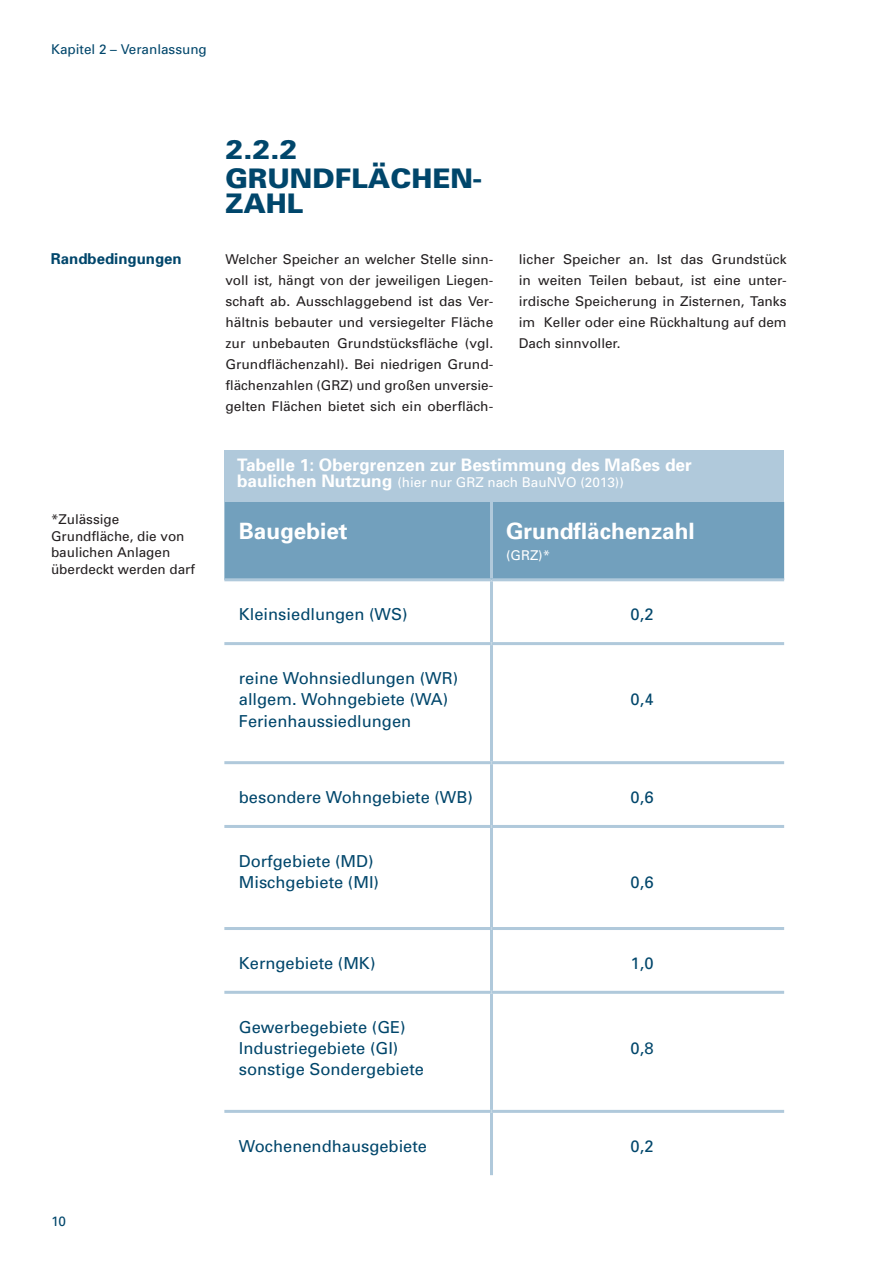
<style>
.page{position:relative;width:893px;height:1263px;background:#fff}
.page>*{position:absolute;margin:0;border:0;box-sizing:border-box;transform-origin:0 0}
.t1{font:900 27px/28.5px "Univers";color:#00466b}
.t2{font:700 22.5px "Univers";color:#fff}
.t3{font:700 17.25px "Univers";color:#fff}
.t4{font:16.5px "Univers";color:#00466b}
.t5{font:700 15px "Univers";color:#00466b}
.t6{font:13.5px/21px "Univers";color:#231f20;text-align:justify}
.t7{font:13.5px "Univers";color:#fff}
.t8{font:13.5px "Univers";color:#00466b}
.s1{font-weight:700;font-size:17.25px}
</style>
<div class="page">
<div style="left:224px;top:502px;width:560px;height:76px;background:#72a0bd"></div>
<hr style="left:490px;top:502px;width:3px;height:76px;background:#b0c9db">
<hr style="left:490px;top:581px;width:3px;height:61px;background:#b0c9db">
<hr style="left:490px;top:645px;width:3px;height:116px;background:#b0c9db">
<hr style="left:490px;top:764px;width:3px;height:61px;background:#b0c9db">
<hr style="left:490px;top:828px;width:3px;height:99px;background:#b0c9db">
<hr style="left:490px;top:930px;width:3px;height:61px;background:#b0c9db">
<hr style="left:490px;top:994px;width:3px;height:116px;background:#b0c9db">
<hr style="left:490px;top:1113px;width:3px;height:62px;background:#b0c9db">
<hr style="left:224px;top:578px;width:267px;height:3px;background:#b0c9db">
<hr style="left:491px;top:578px;width:293px;height:3px;background:#b0c9db">
<hr style="left:224px;top:642px;width:267px;height:3px;background:#b0c9db">
<hr style="left:491px;top:642px;width:293px;height:3px;background:#b0c9db">
<hr style="left:224px;top:761px;width:267px;height:3px;background:#b0c9db">
<hr style="left:491px;top:761px;width:293px;height:3px;background:#b0c9db">
<hr style="left:224px;top:825px;width:267px;height:3px;background:#b0c9db">
<hr style="left:491px;top:825px;width:293px;height:3px;background:#b0c9db">
<hr style="left:224px;top:927px;width:267px;height:3px;background:#b0c9db">
<hr style="left:491px;top:927px;width:293px;height:3px;background:#b0c9db">
<hr style="left:224px;top:991px;width:267px;height:3px;background:#b0c9db">
<hr style="left:491px;top:991px;width:293px;height:3px;background:#b0c9db">
<hr style="left:224px;top:1110px;width:267px;height:3px;background:#b0c9db">
<hr style="left:491px;top:1110px;width:293px;height:3px;background:#b0c9db">
<div style="left:224px;top:451px;width:560px;height:51px;background:#b0c9db"></div>
<p class="t8" style="left:51px;top:41px;width:157px">Kapitel 2 – Veranlassung</p>
<h3 class="t1" style="left:225px;top:135px;width:257px">2.2.2<br>GRUNDFLÄCHEN-</h3>
<h3 class="t1" style="left:225px;top:189px;width:80px">ZAHL</h3>
<h4 class="t5" style="left:51px;top:249px;width:132px">Randbedingungen</h4>
<p class="t6" style="left:225px;top:248px;width:269px">Welcher Speicher an welcher Stelle sinn&shy;voll ist, hängt von der jeweiligen Liegen&shy;schaft ab. Ausschlaggebend ist das Ver&shy;hältnis bebauter und versiegelter Fläche zur unbebauten Grundstücksfläche (vgl.<br>Grundflächenzahl). Bei niedrigen Grund&shy;flächenzahlen (GRZ) und großen unversie&shy;gelten Flächen bietet sich ein oberfläch-</p>
<p class="t6" style="left:519px;top:248px;width:269px">licher Speicher an. Ist das Grundstück in weiten Teilen bebaut, ist eine unter&shy;irdische Speicherung in Zisternen, Tanks im Keller oder eine Rückhaltung auf dem Dach sinnvoller.</p>
<p class="t6" style="left:51px;top:511px;width:146px;line-height:16.5px;text-align:left">*Zulässige<br>Grundfläche, die von baulichen Anlagen überdeckt werden darf</p>
<p class="t8" style="left:51px;top:1213px;width:17px">10</p>
<p class="t3" style="left:237px;top:453px;width:456px">Tabelle 1: Obergrenzen zur Bestimmung des Maßes der</p>
<p class="t7" style="left:237px;top:474px;width:388px"><span class="s1">baulichen Nutzung</span> (hier nur GRZ nach BauNVO (2013))</p>
<p class="t2" style="left:239px;top:517px;width:110px">Baugebiet</p>
<p class="t2" style="left:506px;top:517px;width:190px">Grundflächenzahl</p>
<p class="t7" style="left:506px;top:547px;width:46px">(GRZ)*</p>
<p class="t4" style="left:239px;top:604px;width:170px">Kleinsiedlungen (WS)</p>
<p class="t4" style="left:631px;top:604px;width:24px">0,2</p>
<p class="t4" style="left:239px;top:668px;width:221px">reine Wohnsiedlungen (WR)</p>
<p class="t4" style="left:239px;top:689px;width:211px">allgem. Wohngebiete (WA)</p>
<p class="t4" style="left:239px;top:710px;width:174px">Ferienhaussiedlungen</p>
<p class="t4" style="left:631px;top:689px;width:24px">0,4</p>
<p class="t4" style="left:239px;top:787px;width:236px">besondere Wohngebiete (WB)</p>
<p class="t4" style="left:631px;top:787px;width:24px">0,6</p>
<p class="t4" style="left:239px;top:851px;width:136px">Dorfgebiete (MD)</p>
<p class="t4" style="left:239px;top:872px;width:142px">Mischgebiete (MI)</p>
<p class="t4" style="left:631px;top:872px;width:24px">0,6</p>
<p class="t4" style="left:239px;top:953px;width:138px">Kerngebiete (MK)</p>
<p class="t4" style="left:631px;top:953px;width:24px">1,0</p>
<p class="t4" style="left:239px;top:1017px;width:168px">Gewerbegebiete (GE)</p>
<p class="t4" style="left:239px;top:1038px;width:161px">Industriegebiete (GI)</p>
<p class="t4" style="left:239px;top:1059px;width:187px">sonstige Sondergebiete</p>
<p class="t4" style="left:631px;top:1038px;width:24px">0,8</p>
<p class="t4" style="left:239px;top:1136px;width:190px">Wochenendhausgebiete</p>
<p class="t4" style="left:631px;top:1136px;width:24px">0,2</p>
</div>
